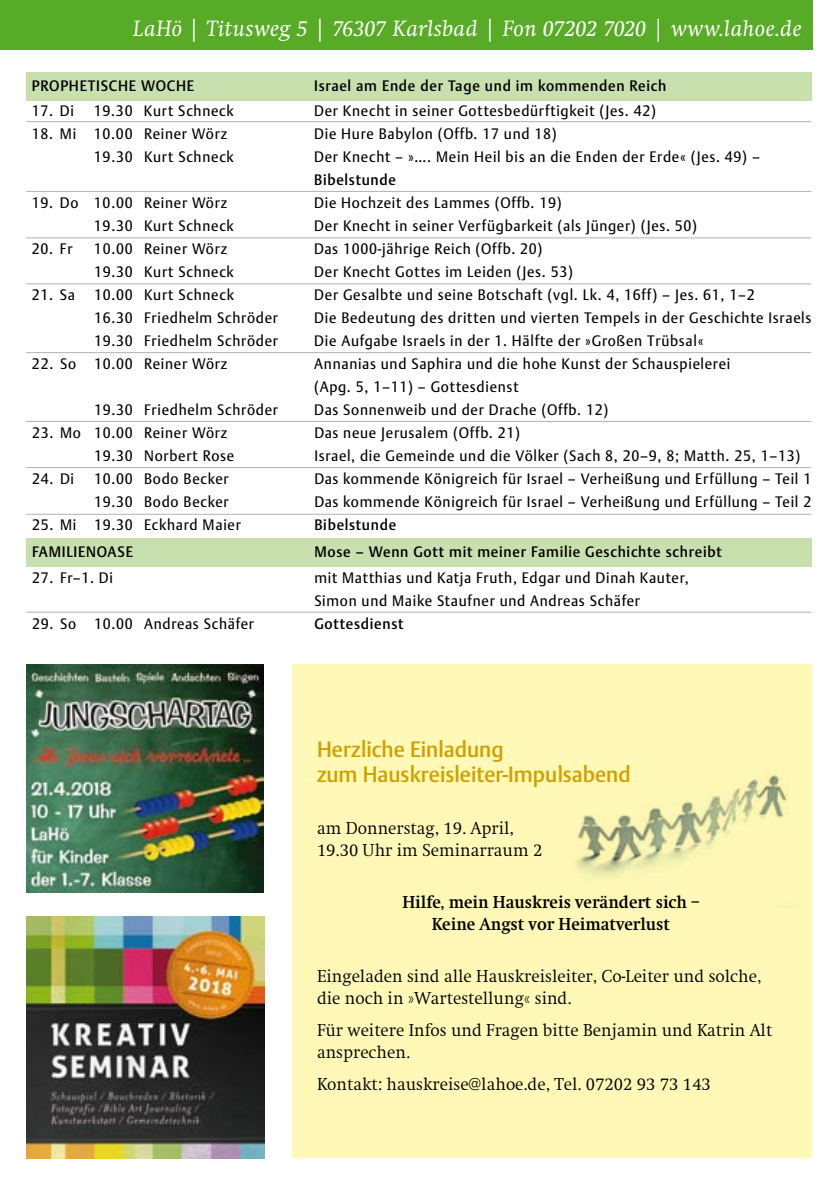
<style>
.page{position:relative;width:840px;height:1191px;background:#fff}
.page>*{position:absolute;margin:0;border:0;box-sizing:border-box;transform-origin:0 0}
.t1{font:italic 23px "Swift EF";letter-spacing:.02em;color:#fff}
.t2{font:500 22px/25px "DTL Argo TOT";color:#cea100;scale:.96 1}
.t3{font:300 18px/22px "Swift EF";color:#000;scale:.96 1}
.t4{font:700 18px/22px "Swift EF";color:#000;text-align:center;scale:.94 1}
.t5{font:15px/23px "DTL Argo TOT";letter-spacing:.05em;color:#000;scale:.95 1}
.t6{font:500 15px "DTL Argo TOT";letter-spacing:.05em;color:#000;scale:.95 1}
</style>
<div class="page">
<div style="left:26px;top:72px;width:785px;height:28px;background:#c8dfae"></div>
<div style="left:26px;top:538px;width:785px;height:28px;background:#c8dfae"></div>
<div style="left:0;top:0;width:811px;height:50px;background:#58ab27"></div>
<hr style="left:26px;top:121px;width:784px;height:1px;background:#b1b3b4">
<hr style="left:26px;top:283px;width:784px;height:1px;background:#b1b3b4">
<hr style="left:26px;top:514px;width:784px;height:1px;background:#b1b3b4">
<hr style="left:26px;top:467px;width:784px;height:1px;background:#b1b3b4">
<hr style="left:26px;top:421px;width:784px;height:1px;background:#b1b3b4">
<hr style="left:26px;top:352px;width:784px;height:1px;background:#b1b3b4">
<hr style="left:26px;top:612px;width:784px;height:1px;background:#b1b3b4">
<hr style="left:26px;top:191px;width:784px;height:1px;background:#b1b3b4">
<hr style="left:26px;top:237px;width:784px;height:1px;background:#b1b3b4">
<img style="left:26px;top:916px;width:239px;height:242px">
<img style="left:26px;top:664px;width:237px;height:228px">
<div style="left:292px;top:664px;width:519px;height:494px;background:#fff8b6"></div>
<img style="left:576px;top:775px;width:212px;height:103px">
<h1 class="t1" style="left:133px;top:16px;width:669px">LaHö | Titusweg 5 | 76307 Karlsbad | Fon 07202 7020 | www.lahoe.de</h1>
<p class="t6" style="left:32px;top:77px;width:172px">Prophetische Woche</p>
<p class="t6" style="left:314px;top:77px;width:372px">Israel am Ende der Tage und im kommenden Reich</p>
<p class="t5" style="left:32px;top:100px;width:46px">17. Di</p>
<p class="t5" style="left:94px;top:100px;width:149px">19.30 Kurt Schneck</p>
<p class="t5" style="left:314px;top:100px;width:361px">Der Knecht in seiner Gottesbedürftigkeit (Jes. 42)</p>
<p class="t5" style="left:32px;top:123px;width:207px">18. Mi 10.00 Reiner Wörz</p>
<p class="t5" style="left:314px;top:123px;width:257px">Die Hure Babylon (Offb. 17 und 18)</p>
<p class="t5" style="left:94px;top:146px;width:149px">19.30 Kurt Schneck</p>
<p class="t5" style="left:314px;top:146px;width:470px">Der Knecht – »…. Mein Heil bis an die Enden der Erde« (Jes. 49) –</p>
<p class="t6" style="left:314px;top:171px;width:88px">Bibelstunde</p>
<p class="t5" style="left:32px;top:192px;width:207px">19. Do 10.00 Reiner Wörz</p>
<p class="t5" style="left:314px;top:192px;width:262px">Die Hochzeit des Lammes (Offb. 19)</p>
<p class="t5" style="left:94px;top:215px;width:149px">19.30 Kurt Schneck</p>
<p class="t5" style="left:314px;top:215px;width:404px">Der Knecht in seiner Verfügbarkeit (als Jünger) (Jes. 50)</p>
<p class="t5" style="left:32px;top:237px;width:44px">20. Fr</p>
<p class="t5" style="left:94px;top:237px;width:142px">10.00 Reiner Wörz</p>
<p class="t5" style="left:314px;top:237px;width:241px">Das 1000-jährige Reich (Offb. 20)</p>
<p class="t5" style="left:94px;top:260px;width:149px">19.30 Kurt Schneck</p>
<p class="t5" style="left:314px;top:260px;width:274px">Der Knecht Gottes im Leiden (Jes. 53)</p>
<p class="t5" style="left:32px;top:283px;width:47px">21. Sa</p>
<p class="t5" style="left:94px;top:283px;width:149px">10.00 Kurt Schneck</p>
<p class="t5" style="left:314px;top:283px;width:465px">Der Gesalbte und seine Botschaft (vgl. Lk. 4, 16ff) – Jes. 61, 1–2</p>
<p class="t5" style="left:94px;top:306px;width:195px">16.30 Friedhelm Schröder</p>
<p class="t5" style="left:314px;top:306px;width:524px">Die Bedeutung des dritten und vierten Tempels in der Geschichte Israels</p>
<p class="t5" style="left:94px;top:329px;width:195px">19.30 Friedhelm Schröder</p>
<p class="t5" style="left:314px;top:329px;width:411px">Die Aufgabe Israels in der 1. Hälfte der »Großen Trübsal«</p>
<p class="t5" style="left:32px;top:352px;width:207px">22. So 10.00 Reiner Wörz</p>
<p class="t5" style="left:314px;top:352px;width:439px">Annanias und Saphira und die hohe Kunst der Schauspielerei (Apg. 5, 1–11) – Gottesdienst</p>
<p class="t5" style="left:94px;top:398px;width:195px">19.30 Friedhelm Schröder</p>
<p class="t5" style="left:314px;top:398px;width:311px">Das Sonnenweib und der Drache (Offb. 12)</p>
<p class="t5" style="left:32px;top:421px;width:207px">23. Mo 10.00 Reiner Wörz</p>
<p class="t5" style="left:314px;top:421px;width:218px">Das neue Jerusalem (Offb. 21)</p>
<p class="t5" style="left:94px;top:444px;width:149px">19.30 Norbert Rose</p>
<p class="t5" style="left:314px;top:444px;width:512px">Israel, die Gemeinde und die Völker (Sach 8, 20–9, 8; Matth. 25, 1–13)</p>
<p class="t5" style="left:32px;top:467px;width:46px">24. Di</p>
<p class="t5" style="left:94px;top:467px;width:143px">10.00 Bodo Becker</p>
<p class="t5" style="left:314px;top:467px;width:524px">Das kommende Königreich für Israel – Verheißung und Erfüllung – Teil 1</p>
<p class="t5" style="left:94px;top:490px;width:143px">19.30 Bodo Becker</p>
<p class="t5" style="left:314px;top:490px;width:524px">Das kommende Königreich für Israel – Verheißung und Erfüllung – Teil 2</p>
<p class="t5" style="left:32px;top:513px;width:221px">25. Mi 19.30 Eckhard Maier</p>
<p class="t6" style="left:314px;top:515px;width:88px">Bibelstunde</p>
<p class="t6" style="left:32px;top:543px;width:108px">Familienoase</p>
<p class="t6" style="left:314px;top:543px;width:430px">Mose – Wenn Gott mit meiner Familie Geschichte schreibt</p>
<p class="t5" style="left:32px;top:566px;width:87px">27. Fr–1. Di</p>
<p class="t5" style="left:314px;top:566px;width:395px">mit Matthias und Katja Fruth, Edgar und Dinah Kauter,<br>Simon und Maike Staufner und Andreas Schäfer</p>
<p class="t5" style="left:32px;top:612px;width:235px">29. So 10.00 Andreas Schäfer</p>
<p class="t6" style="left:314px;top:614px;width:95px">Gottesdienst</p>
<h2 class="t2" style="left:317px;top:737px;width:328px">Herzliche Einladung<br>zum Hauskreisleiter-Impulsabend</h2>
<p class="t3" style="left:317px;top:817px;width:236px">am Donnerstag, 19. April,<br>19.30 Uhr im Seminarraum 2</p>
<p class="t4" style="left:402px;top:891px;width:317px">Hilfe, mein Hauskreis verändert sich –<br>Keine Angst vor Heimatverlust</p>
<p class="t3" style="left:317px;top:965px;width:464px">Eingeladen sind alle Hauskreisleiter, Co-Leiter und solche, die noch in »Wartestellung« sind.</p>
<p class="t3" style="left:317px;top:1019px;width:475px">Für weitere Infos und Fragen bitte Benjamin und Katrin Alt ansprechen.</p>
<p class="t3" style="left:317px;top:1073px;width:411px">Kontakt: hauskreise@lahoe.de, Tel. 07202 93 73 143</p>
</div>
